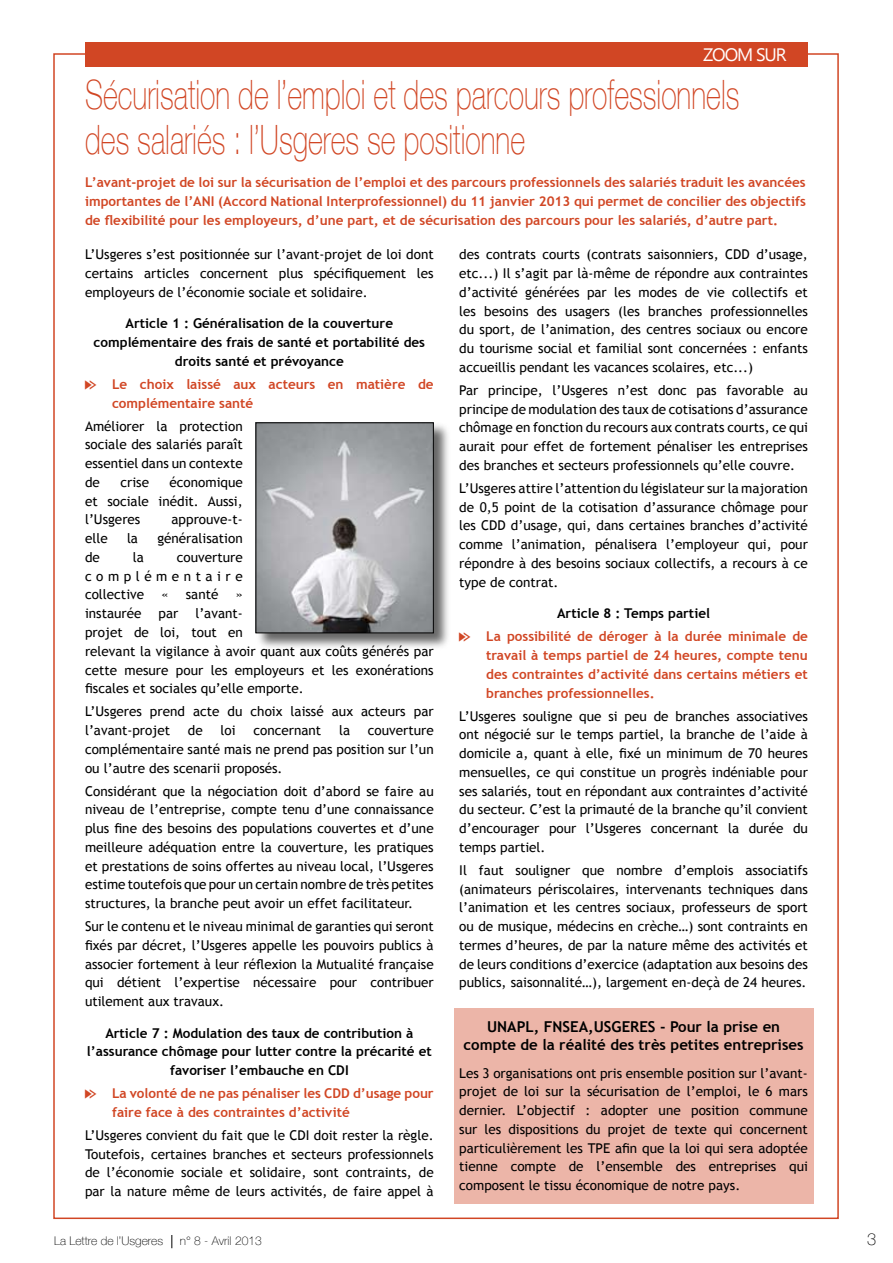
<style>
.page{position:relative;width:893px;height:1263px;background:#fff}
.page>*{position:absolute;margin:0;border:0;box-sizing:border-box;transform-origin:0 0}
.t1{font:100 40.5px/44.7px "Helve Nue";color:#d14624;scale:.7 1}
.t2{font:18px "Segoe UI";color:#fff}
.t3{font:700 15px/18.8px "Trebuchet MS";color:#000;text-align:center}
.t4{font:13.5px/18.8px "Trebuchet MS";color:#000;text-align:justify}
.t5{font:700 13.5px/18.8px "Trebuchet MS";color:#d14624;text-align:justify}
.t6{font:700 13.5px/18.8px "Trebuchet MS";color:#000;text-align:center}
.t7{font:13.5px "Pointers";color:#d14624}
.t8{font:100 12px "Helve Nue";color:#000}
</style>
<div class="page">
<svg style="left:172px;top:1235px;width:1px;height:13px"></svg>
<div style="left:85px;top:43px;width:723px;height:24px;background:#d14624"></div>
<div style="left:454px;top:1008px;width:360px;height:195px;background:#ecb5a8"></div>
<div style="left:255px;top:422px;width:197px;height:229px;background:#000;opacity:.6"></div>
<img style="left:258px;top:424px;width:174px;height:207px">
<div style="left:256px;top:422px;width:178px;height:211px;border:1px solid #000"></div>
<h2 class="t2" style="left:703px;top:42px;width:85px">ZOOM SUR</h2>
<h1 class="t1" style="left:85px;top:71px;width:936px">Sécurisation de l’emploi et des parcours professionnels des salariés : l’Usgeres se positionne</h1>
<p class="t5" style="left:85px;top:173px;width:722px">L’avant-projet de loi sur la sécurisation de l’emploi et des parcours professionnels des salariés traduit les avancées importantes de l’ANI (Accord National Interprofessionnel) du 11 janvier 2013 qui permet de concilier des objectifs de flexibilité pour les employeurs, d’une part, et de sécurisation des parcours pour les salariés, d’autre part.</p>
<p class="t4" style="left:85px;top:245px;width:350px">L’Usgeres s’est positionnée sur l’avant-projet de loi dont certains articles concernent plus spécifiquement les employeurs de l’économie sociale et solidaire.</p>
<p class="t6" style="left:94px;top:314px;width:333px">Article 1 : Généralisation de la couverture complémentaire des frais de santé et portabilité des droits santé et prévoyance</p>
<p class="t5" style="left:112px;top:375px;width:323px">Le choix laissé aux acteurs en matière de complémentaire santé</p>
<p class="t4" style="left:85px;top:417px;width:159px">Améliorer la protection sociale des salariés paraît essentiel dans un contexte de</p>
<p class="t4" style="left:459px;top:245px;width:350px">des contrats courts (contrats saisonniers, CDD d’usage, etc...) Il s’agit par là-même de répondre aux contraintes d’activité générées par les modes de vie collectifs et les besoins des usagers (les branches professionnelles du sport, de l’animation, des centres sociaux ou encore du tourisme social et familial sont concernées : enfants accueillis pendant les vacances scolaires, etc...)</p>
<p class="t4" style="left:459px;top:381px;width:350px">Par principe, l’Usgeres n’est donc pas favorable au principe de modulation des taux de cotisations d’assurance chômage en fonction du recours aux contrats courts, ce qui aurait pour effet de fortement pénaliser les entreprises des branches et secteurs professionnels qu’elle couvre.</p>
<p class="t4" style="left:459px;top:479px;width:350px">L’Usgeres attire l’attention du législateur sur la majoration de 0,5 point de la cotisation d’assurance chômage pour les CDD d’usage, qui, dans certaines branches d’activité comme l’animation, pénalisera l’employeur qui, pour répondre à des besoins sociaux collectifs, a recours à ce type de contrat.</p>
<p class="t6" style="left:557px;top:604px;width:154px">Article 8 : Temps partiel</p>
<p class="t5" style="left:486px;top:627px;width:323px">La possibilité de déroger à la durée minimale de travail à temps partiel de 24 heures, compte tenu des contraintes d’activité dans certains métiers et branches professionnelles.</p>
<p class="t4" style="left:459px;top:706px;width:350px">L’Usgeres souligne que si peu de branches associatives ont négocié sur le temps partiel, la branche de l’aide à domicile a, quant à elle, fixé un minimum de 70 heures mensuelles, ce qui constitue un progrès indéniable pour ses salariés, tout en répondant aux contraintes d’activité du secteur. C’est la primauté de la branche qu’il convient d’encourager pour l’Usgeres concernant la durée du temps partiel.</p>
<p class="t4" style="left:459px;top:861px;width:350px">Il faut souligner que nombre d’emplois associatifs (animateurs périscolaires, intervenants techniques dans l’animation et les centres sociaux, professeurs de sport ou de musique, médecins en crèche…) sont contraints en termes d’heures, de par la nature même des activités et de leurs conditions d’exercice (adaptation aux besoins des publics, saisonnalité…), largement en-deçà de 24 heures.</p>
<p class="t3" style="left:464px;top:1017px;width:341px">UNAPL, FNSEA,USGERES - Pour la prise en compte de la réalité des très petites entreprises</p>
<p class="t4" style="left:459px;top:1063px;width:350px">Les 3 organisations ont pris ensemble position sur l’avant&shy;projet de loi sur la sécurisation de l’emploi, le 6 mars dernier. L’objectif : adopter une position commune sur les dispositions du projet de texte qui concernent particulièrement les TPE afin que la loi qui sera adoptée tienne compte de l’ensemble des entreprises qui composent le tissu économique de notre pays.</p>
<p class="t7" style="left:85px;top:378px;width:15px">t</p>
<p class="t4" style="left:85px;top:473px;width:159px;text-indent:84px">économique et sociale inédit. Aussi, l’Usgeres</p>
<p class="t4" style="left:120px;top:473px;width:30px">crise</p>
<p class="t4" style="left:172px;top:510px;width:73px">approuve-t-</p>
<p class="t4" style="left:85px;top:529px;width:24px">elle</p>
<p class="t4" style="left:127px;top:529px;width:13px">la</p>
<p class="t4" style="left:157px;top:529px;width:87px">généralisation</p>
<p class="t4" style="left:85px;top:548px;width:16px">de</p>
<p class="t4" style="left:133px;top:548px;width:13px">la</p>
<p class="t4" style="left:85px;top:548px;width:159px;text-indent:92px">couverture complémentaire collective</p>
<p class="t4" style="left:161px;top:585px;width:9px">«</p>
<p class="t4" style="left:186px;top:585px;width:34px">santé</p>
<p class="t4" style="left:236px;top:585px;width:9px">»</p>
<p class="t4" style="left:85px;top:604px;width:58px">instaurée</p>
<p class="t4" style="left:159px;top:604px;width:21px">par</p>
<p class="t4" style="left:85px;top:604px;width:350px;text-align:left;text-indent:110px">l’avant-<br>projet de loi, tout en<br>relevant la vigilance à avoir quant aux coûts générés par cette mesure pour les employeurs et les exonérations fiscales et sociales qu’elle emporte.</p>
<p class="t4" style="left:85px;top:702px;width:350px">L’Usgeres prend acte du choix laissé aux acteurs par l’avant-projet</p>
<p class="t7" style="left:459px;top:631px;width:15px">t</p>
<p class="t4" style="left:188px;top:721px;width:16px">de</p>
<p class="t4" style="left:221px;top:721px;width:17px">loi</p>
<p class="t4" style="left:253px;top:721px;width:69px">concernant</p>
<p class="t4" style="left:339px;top:721px;width:13px">la</p>
<p class="t4" style="left:85px;top:721px;width:350px;text-indent:283px">couverture complémentaire santé mais ne prend pas position sur l’un ou l’autre des scenarii proposés.</p>
<p class="t4" style="left:85px;top:781px;width:350px">Considérant que la négociation doit d’abord se faire au niveau de l’entreprise, compte tenu d’une connaissance plus fine des besoins des populations couvertes et d’une meilleure adéquation entre la couverture, les pratiques et prestations de soins offertes au niveau local, l’Usgeres estime toutefois que pour un certain nombre de très petites structures, la branche peut avoir un effet facilitateur.</p>
<p class="t4" style="left:85px;top:917px;width:350px">Sur le contenu et le niveau minimal de garanties qui seront fixés par décret, l’Usgeres appelle les pouvoirs publics à associer fortement à leur réflexion la Mutualité française qui détient l’expertise nécessaire pour contribuer utilement aux travaux.</p>
<p class="t6" style="left:87px;top:1023px;width:346px">Article 7 : Modulation des taux de contribution à l’assurance chômage pour lutter contre la précarité et favoriser l’embauche en CDI</p>
<p class="t5" style="left:112px;top:1084px;width:323px">La volonté de ne pas pénaliser les CDD d’usage pour faire face à des contraintes d’activité</p>
<p class="t4" style="left:85px;top:1126px;width:350px">L’Usgeres convient du fait que le CDI doit rester la règle.<br>Toutefois, certaines branches et secteurs professionnels de l’économie sociale et solidaire, sont contraints, de par la nature même de leurs activités, de faire appel à</p>
<p class="t7" style="left:85px;top:1087px;width:15px">t</p>
<p class="t8" style="left:54px;top:1233px;width:111px">La Lettre de l’Usgeres</p>
<p class="t8" style="left:180px;top:1233px;width:83px">n° 8 - Avril 201 3</p>
</div>
